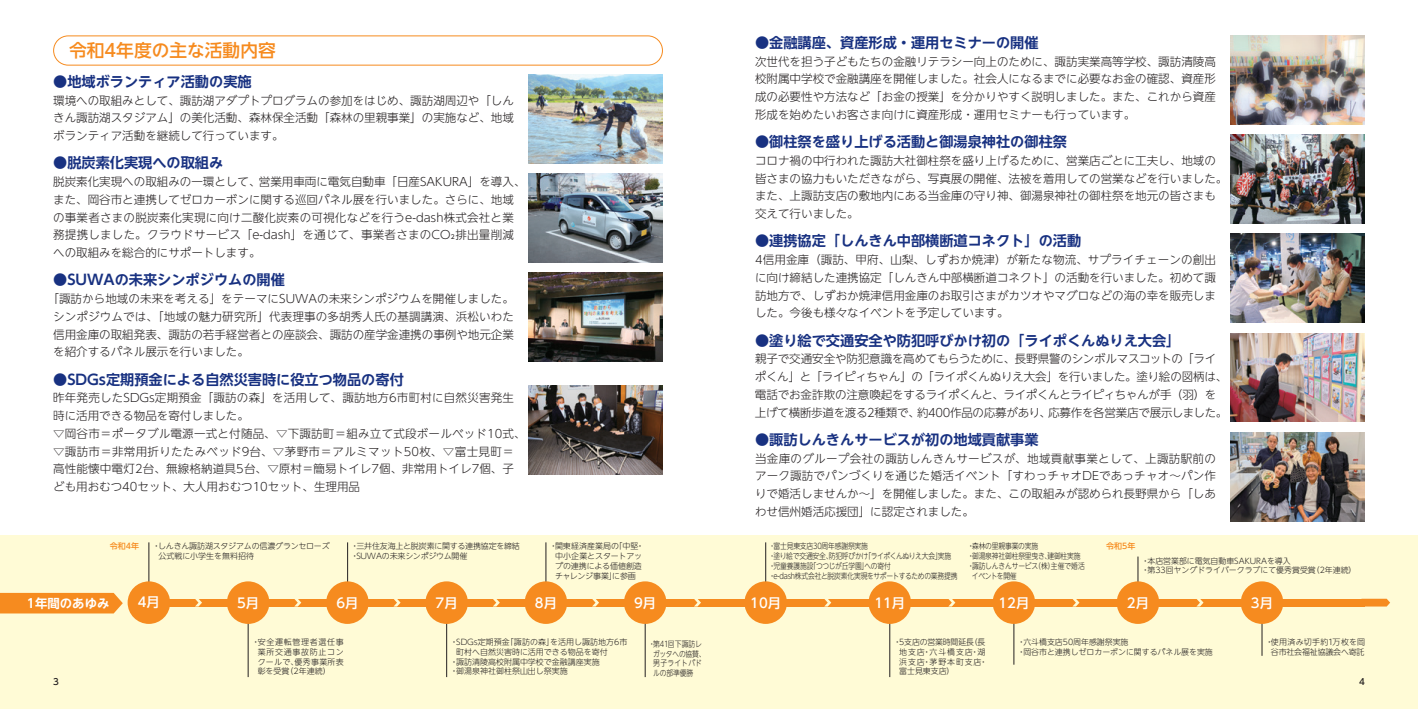
<style>
.page{position:relative;width:1418px;height:709px;background:#fff}
.page>*{position:absolute;margin:0;border:0;box-sizing:border-box;transform-origin:0 0}
.t1{font:500 17.75px "UD Shin Go NT Pro";color:#f68b1f}
.t2{font:700 14.12px "UD Shin Go NT Pro De";color:#183181}
.t3{font:500 13.25px "UD Shin Go NT Pro";color:#fff}
.t4{font:700 12.38px "UD Shin Go NT Pro De";color:#fff}
.t5{font:300 11.5px/17.8px "UD Shin Go NT Pro";color:#231f20;text-align:justify}
.t6{font:300 11.5px/17.8px "UD Shin Go NT Pro";letter-spacing:-.025em;color:#231f20}
.t7{font:500 8.75px "UD Shin Go NT Pro";color:#231f20}
.t8{font:300 8px/9.8px "UD Shin Go NT Pro";color:#231f20}
.t9{font:300 8px/9.8px "UD Shin Go NT Pro";letter-spacing:-.03em;color:#231f20;scale:.85 1}
.t10{font:300 8px/9.8px "UD Shin Go NT Pro";letter-spacing:-.025em;color:#231f20}
.t11{font:300 8px/9.8px "UD Shin Go NT Pro";letter-spacing:-.02em;color:#231f20;scale:.85 1}
.t12{font:300 8px "UD Shin Go NT Pro";letter-spacing:-.025em;color:#231f20;scale:.85 1}
.t13{font:300 8px/9.8px "UD Shin Go NT Pro";letter-spacing:-.02em;color:#231f20;text-align:right}
.t14{font:300 8px "UD Shin Go NT Pro";color:#231f20;scale:.85 1}
.t15{font:500 8px "UD Shin Go NT Pro";color:#f68b1f}
.t16{font:300 8px "UD Shin Go NT Pro";letter-spacing:-.055em;color:#231f20;scale:.85 1}
</style>
<div class="page">
<div style="left:0;top:535px;width:1417px;height:174px;background:#fffbd6"></div>
<div style="left:709px;top:598px;width:655px;height:8px;background:#f68b1f"></div>
<svg style="left:1361px;top:598px;width:29px;height:8px"></svg>
<div style="left:149px;top:598px;width:560px;height:8px;background:#f68b1f"></div>
<hr style="left:149px;top:542px;width:1px;height:59px;background:#231f20">
<div style="left:53px;top:35px;width:610px;height:31px;border:1px solid #f68b1f;border-radius:15px"></div>
<div style="left:0;top:593px;width:123px;height:20px;background:#f68b1f"></div>
<img style="left:528px;top:74px;width:135px;height:89px">
<img style="left:528px;top:174px;width:135px;height:88px">
<img style="left:528px;top:273px;width:135px;height:88px">
<img style="left:528px;top:385px;width:135px;height:89px">
<img style="left:1230px;top:35px;width:134px;height:89px">
<img style="left:1230px;top:135px;width:134px;height:88px">
<img style="left:1230px;top:234px;width:134px;height:88px">
<img style="left:1230px;top:333px;width:134px;height:89px">
<img style="left:1230px;top:432px;width:134px;height:89px">
<hr style="left:248px;top:603px;width:1px;height:74px;background:#231f20">
<hr style="left:347px;top:542px;width:1px;height:62px;background:#231f20">
<hr style="left:545px;top:542px;width:1px;height:62px;background:#231f20">
<hr style="left:446px;top:602px;width:1px;height:75px;background:#231f20">
<hr style="left:645px;top:602px;width:1px;height:75px;background:#231f20">
<hr style="left:765px;top:542px;width:1px;height:60px;background:#231f20">
<hr style="left:889px;top:602px;width:1px;height:75px;background:#231f20">
<hr style="left:1013px;top:602px;width:1px;height:62px;background:#231f20">
<hr style="left:1137px;top:556px;width:1px;height:46px;background:#231f20">
<hr style="left:1261px;top:602px;width:1px;height:54px;background:#231f20">
<div style="left:128px;top:581px;width:42px;height:43px;background:#f68b1f;border-radius:50%"></div>
<div style="left:227px;top:581px;width:42px;height:43px;background:#f68b1f;border-radius:50%"></div>
<div style="left:326px;top:581px;width:43px;height:43px;background:#f68b1f;border-radius:50%"></div>
<div style="left:425px;top:581px;width:43px;height:43px;background:#f68b1f;border-radius:50%"></div>
<div style="left:524px;top:581px;width:43px;height:43px;background:#f68b1f;border-radius:50%"></div>
<div style="left:624px;top:581px;width:42px;height:43px;background:#f68b1f;border-radius:50%"></div>
<div style="left:744px;top:581px;width:43px;height:43px;background:#f68b1f;border-radius:50%"></div>
<div style="left:868px;top:581px;width:43px;height:43px;background:#f68b1f;border-radius:50%"></div>
<div style="left:992px;top:581px;width:43px;height:43px;background:#f68b1f;border-radius:50%"></div>
<div style="left:1116px;top:581px;width:43px;height:43px;background:#f68b1f;border-radius:50%"></div>
<div style="left:1240px;top:581px;width:43px;height:43px;background:#f68b1f;border-radius:50%"></div>
<svg style="left:195px;top:598px;width:7px;height:8px"></svg>
<svg style="left:294px;top:598px;width:7px;height:8px"></svg>
<svg style="left:393px;top:598px;width:7px;height:8px"></svg>
<svg style="left:493px;top:598px;width:7px;height:8px"></svg>
<svg style="left:592px;top:598px;width:7px;height:8px"></svg>
<svg style="left:694px;top:598px;width:7px;height:8px"></svg>
<svg style="left:824px;top:598px;width:7px;height:8px"></svg>
<svg style="left:948px;top:598px;width:7px;height:8px"></svg>
<svg style="left:1072px;top:598px;width:7px;height:8px"></svg>
<svg style="left:1196px;top:598px;width:7px;height:8px"></svg>
<h1 class="t1" style="left:69px;top:36px;width:208px">令和4年度の主な活動内容</h1>
<p class="t2" style="left:53px;top:70px;width:200px">●地域ボランティア活動の実施</p>
<p class="t5" style="left:53px;top:91px;width:462px">環境への取組みとして、諏訪湖アダプトプログラムの参加をはじめ、諏訪湖周辺や「しんきん諏訪湖スタジアム」の美化活動、森林保全活動「森林の里親事業」の実施など、地域ボランティア活動を継続して行っています。</p>
<p class="t2" style="left:53px;top:152px;width:172px">●脱炭素化実現への取組み</p>
<p class="t5" style="left:53px;top:172px;width:474px;text-align:left">脱炭素化実現への取組みの一環として、営業用車両に電気自動車「日産SAKURA」を導入、また、岡谷市と連携してゼロカーボンに関する巡回パネル展を行いました。さらに、地域の事業者さまの脱炭素化実現に向け二酸化炭素の可視化などを行うe-dash株式会社と業務提携しました。クラウドサービス「e-dash」を通じて、事業者さまのCO₂排出量削減への取組みを総合的にサポートします。</p>
<p class="t2" style="left:53px;top:268px;width:233px">●SUWAの未来シンポジウムの開催</p>
<p class="t5" style="left:53px;top:289px;width:462px;text-indent:-6px">「諏訪から地域の未来を考える」をテーマにSUWAの未来シンポジウムを開催しました。シンポジウムでは、「地域の魅力研究所」代表理事の多胡秀人氏の基調講演、浜松いわた信用金庫の取組発表、諏訪の若手経営者との座談会、諏訪の産学金連携の事例や地元企業を紹介するパネル展示を行いました。</p>
<p class="t2" style="left:53px;top:368px;width:352px">●SDGs定期預金による自然災害時に役立つ物品の寄付</p>
<p class="t5" style="left:53px;top:389px;width:474px;text-align:left">昨年発売したSDGs定期預金「諏訪の森」を活用して、諏訪地方6市町村に自然災害発生時に活用できる物品を寄付しました。<br>▽岡谷市＝ポータブル電源一式と付随品、▽下諏訪町＝組み立て式段ボールベッド10式、▽諏訪市＝非常用折りたたみベッド9台、▽茅野市＝アルミマット50枚、▽富士見町＝高性能懐中電灯2台、無線格納道具5台、▽原村＝簡易トイレ7個、非常用トイレ7個、子ども用おむつ40セット、大人用おむつ10セット、生理用品</p>
<p class="t15" style="left:110px;top:540px;width:31px">令和4年</p>
<p class="t8" style="left:158px;top:541px;width:173px;text-indent:-6px">・しんきん諏訪湖スタジアムの信濃グランセローズ公式戦に小学生を無料招待</p>
<p class="t10" style="left:351px;top:541px;width:171px">・三井住友海上と脱炭素に関する連携協定を締結・SUWAの未来シンポジウム開催</p>
<p class="t8" style="left:549px;top:541px;width:96px;text-align:center">・関東経済産業局の「中堅・中小企業とスタートアップの連携による価値創造チャレンジ事業」に参画</p>
<p class="t2" style="left:755px;top:31px;width:285px">●金融講座、資産形成・運用セミナーの開催</p>
<p class="t5" style="left:755px;top:52px;width:462px">次世代を担う子どもたちの金融リテラシー向上のために、諏訪実業高等学校、諏訪清陵高校附属中学校で金融講座を開催しました。社会人になるまでに必要なお金の確認、資産形成の必要性や方法など「お金の授業」を分かりやすく説明しました。また、これから資産形成を始めたいお客さま向けに資産形成・運用セミナーも行っています。</p>
<p class="t2" style="left:755px;top:130px;width:313px">●御柱祭を盛り上げる活動と御湯泉神社の御柱祭</p>
<p class="t5" style="left:755px;top:151px;width:474px;text-align:left">コロナ禍の中行われた諏訪大社御柱祭を盛り上げるために、営業店ごとに工夫し、地域の皆さまの協力もいただきながら、写真展の開催、法被を着用しての営業などを行いました。また、上諏訪支店の敷地内にある当金庫の守り神、御湯泉神社の御柱祭を地元の皆さまも交えて行いました。</p>
<p class="t2" style="left:755px;top:229px;width:327px">●連携協定「しんきん中部横断道コネクト」の活動</p>
<p class="t5" style="left:755px;top:250px;width:462px">4信用金庫（諏訪、甲府、山梨、しずおか焼津）が新たな物流、サプライチェーンの創出に向け締結した連携協定「しんきん中部横断道コネクト」の活動を行いました。初めて諏訪地方で、しずおか焼津信用金庫のお取引さまがカツオやマグロなどの海の幸を販売しました。今後も様々なイベントを予定しています。</p>
<p class="t2" style="left:755px;top:329px;width:427px">●塗り絵で交通安全や防犯呼びかけ初の「ライポくんぬりえ大会」</p>
<p class="t6" style="left:755px;top:350px;width:474px">親子で交通安全や防犯意識を高めてもらうために、長野県警のシンボルマスコットの「ライポくん」と「ライピィちゃん」の「ライポくんぬりえ大会」を行いました。塗り絵の図柄は、電話でお金詐欺の注意喚起をするライポくんと、ライポくんとライピィちゃんが手（羽）を上げて横断歩道を渡る2種類で、約400作品の応募があり、応募作を各営業店で展示しました。</p>
<p class="t2" style="left:755px;top:428px;width:285px">●諏訪しんきんサービスが初の地域貢献事業</p>
<p class="t5" style="left:755px;top:449px;width:462px">当金庫のグループ会社の諏訪しんきんサービスが、地域貢献事業として、上諏訪駅前のアーク諏訪でパンづくりを通じた婚活イベント「すわっチャオDEであっチャオ～パン作りで婚活しませんか～」を開催しました。また、この取組みが認められ長野県から「しあわせ信州婚活応援団」に認定されました。</p>
<p class="t9" style="left:769px;top:541px;width:223px">・富士見東支店30周年感謝祭実施<br>・塗り絵で交通安全、防犯呼びかけ「ライポくんぬりえ大会」実施・児童養護施設「つつじが丘学園」への寄付<br>・e-dash株式会社と脱炭素化実現をサポートするための業務提携</p>
<p class="t12" style="left:967px;top:540px;width:85px">・森林の里親事業の実施</p>
<p class="t12" style="left:967px;top:549px;width:135px">・御湯泉神社御柱祭里曳き、建御柱実施</p>
<p class="t14" style="left:967px;top:559px;width:140px">・諏訪しんきんサービス（株）主催で婚活</p>
<p class="t16" style="left:972px;top:569px;width:54px">イベントを開催</p>
<p class="t15" style="left:1106px;top:540px;width:31px">令和5年</p>
<p class="t8" style="left:1141px;top:555px;width:216px">・本店営業部に電気自動車SAKURAを導入<br>・第33回ヤングドライバークラブにて優秀賞受賞（2年連続）</p>
<p class="t4" style="left:27px;top:593px;width:84px">1年間のあゆみ</p>
<p class="t3" style="left:138px;top:591px;width:24px">4月</p>
<p class="t3" style="left:237px;top:592px;width:24px">5月</p>
<p class="t3" style="left:336px;top:592px;width:24px">6月</p>
<p class="t3" style="left:435px;top:592px;width:24px">7月</p>
<p class="t3" style="left:535px;top:592px;width:24px">8月</p>
<p class="t3" style="left:634px;top:592px;width:24px">9月</p>
<p class="t3" style="left:750px;top:592px;width:32px">10月</p>
<p class="t3" style="left:874px;top:592px;width:32px">11月</p>
<p class="t3" style="left:998px;top:592px;width:32px">12月</p>
<p class="t3" style="left:1126px;top:592px;width:24px">2月</p>
<p class="t3" style="left:1250px;top:592px;width:24px">3月</p>
<p class="t8" style="left:450px;top:637px;width:179px">・SDGs定期預金「諏訪の森」を活用し諏訪地方6市</p>
<p class="t8" style="left:456px;top:646px;width:153px">町村へ自然災害時に活用できる物品を寄付</p>
<p class="t8" style="left:450px;top:656px;width:151px">・諏訪清陵高校附属中学校で金融講座実施</p>
<p class="t8" style="left:450px;top:666px;width:119px">・御湯泉神社御柱祭山出し祭実施</p>
<p class="t8" style="left:899px;top:637px;width:90px;text-indent:-6px">・5支店の営業時間延長（長地支店・六斗橋支店・湖浜支店・茅野本町支店・富士見東支店）</p>
<p class="t8" style="left:1017px;top:637px;width:197px">・六斗橋支店50周年感謝祭実施<br>・岡谷市と連携しゼロカーボンに関するパネル展を実施</p>
<p class="t8" style="left:258px;top:637px;width:88px;text-align:justify;text-indent:-6px">・安全運転管理者選任事業所交通事故防止コンクールで、優秀事業所表彰を受賞（2年連続）</p>
<p class="t13" style="left:1265px;top:637px;width:101px">・使用済み切手約1万枚を岡谷市社会福祉協議会へ寄託</p>
<p class="t11" style="left:653px;top:638px;width:63px;text-indent:-5px">・第41回下諏訪レガッタへの協賛、男子ライトパドルの部準優勝</p>
<p class="t7" style="left:53px;top:674px;width:7px">3</p>
<p class="t7" style="left:1358px;top:674px;width:7px">4</p>
</div>
